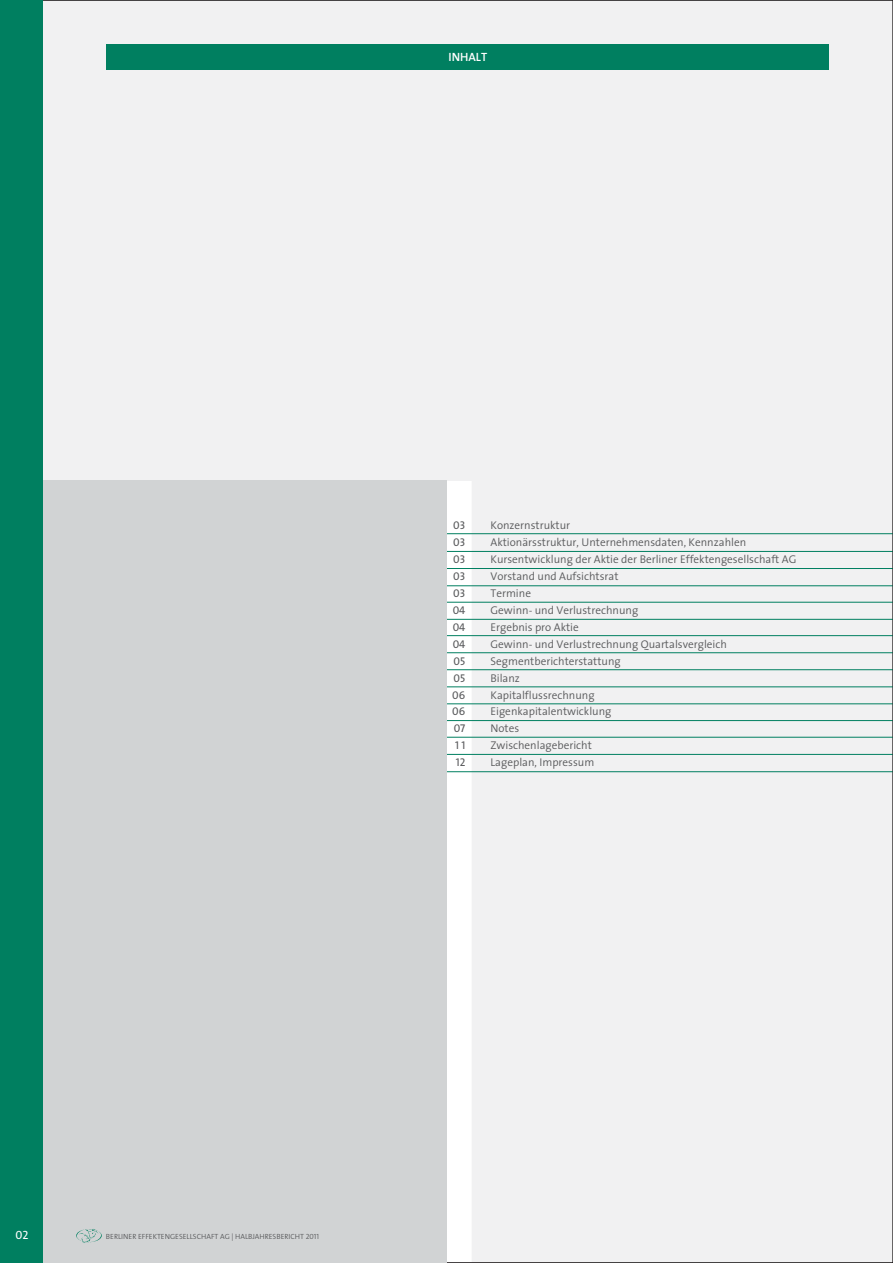
<style>
.page{position:relative;width:893px;height:1263px;background:#f1f1f2}
.page>*{position:absolute;margin:0;border:0;box-sizing:border-box;transform-origin:0 0}
.t1{font:600 12px "The Sans";color:#fff}
.t2{font:12px "The Sans Caps";color:#fff}
.t3{font:300 11.25px/17px "The Sans";color:#58595b}
.t4{font:11.25px/17px "The Sans Caps";color:#58595b;text-align:center}
.t5{font:300 7.5px "The Sans";color:#58595b}
.s1{font-family:"The Sans Semi Light Caps";font-weight:400}
</style>
<div class="page">
<div style="left:446px;top:481px;width:138px;height:782px;background:#fff"></div>
<svg style="left:472px;top:481px;width:419px;height:780px"></svg>
<hr style="left:434px;top:551px;width:459px;height:1px;background:#007f60">
<hr style="left:435px;top:568px;width:458px;height:1px;background:#007f60">
<hr style="left:435px;top:602px;width:458px;height:1px;background:#007f60">
<hr style="left:435px;top:619px;width:458px;height:1px;background:#007f60">
<hr style="left:435px;top:635px;width:458px;height:1px;background:#007f60">
<hr style="left:435px;top:652px;width:458px;height:1px;background:#007f60">
<hr style="left:435px;top:686px;width:458px;height:1px;background:#007f60">
<hr style="left:435px;top:720px;width:458px;height:1px;background:#007f60">
<hr style="left:434px;top:754px;width:459px;height:1px;background:#007f60">
<hr style="left:435px;top:771px;width:458px;height:1px;background:#007f60">
<hr style="left:435px;top:533px;width:458px;height:1px;background:#007f60">
<hr style="left:434px;top:585px;width:459px;height:1px;background:#007f60">
<hr style="left:434px;top:737px;width:459px;height:1px;background:#007f60">
<hr style="left:434px;top:669px;width:459px;height:1px;background:#007f60">
<hr style="left:434px;top:703px;width:459px;height:1px;background:#007f60">
<div style="left:0;top:481px;width:446px;height:782px;background:#d1d3d4"></div>
<div style="left:106px;top:44px;width:723px;height:26px;background:#007f60"></div>
<div style="left:0;top:0;width:43px;height:1263px;background:#007f60"></div>
<svg style="left:76px;top:1229px;width:26px;height:14px"></svg>
<p class="t1" style="left:448px;top:52px;width:40px">INHALT</p>
<p class="t4" style="left:452px;top:517px;width:15px">03<br>03<br>03<br>03<br>03<br>04<br>04<br>04<br>05<br>05<br>06<br>06<br>07<br>11<br>12</p>
<p class="t3" style="left:490px;top:518px;width:307px">Konzernstruktur<br>Aktionärsstruktur, Unternehmensdaten, Kennzahlen<br>Kursentwicklung der Aktie der Berliner Effektengesellschaft AG<br>Vorstand und Aufsichtsrat<br>Termine<br>Gewinn- und Verlustrechnung<br>Ergebnis pro Aktie<br>Gewinn- und Verlustrechnung Quartalsvergleich<br>Segmentberichterstattung<br>Bilanz<br>Kapitalflussrechnung<br>Eigenkapitalentwicklung<br>Notes<br>Zwischenlagebericht<br>Lageplan, Impressum</p>
<p class="t2" style="left:16px;top:1228px;width:14px">02</p>
<p class="t5" style="left:106px;top:1233px;width:215px">BERLINER EFFEKTENGESELLSCHAFT AG | HALBJAHRESBERICHT <span class="s1">2011</span></p>
</div>
